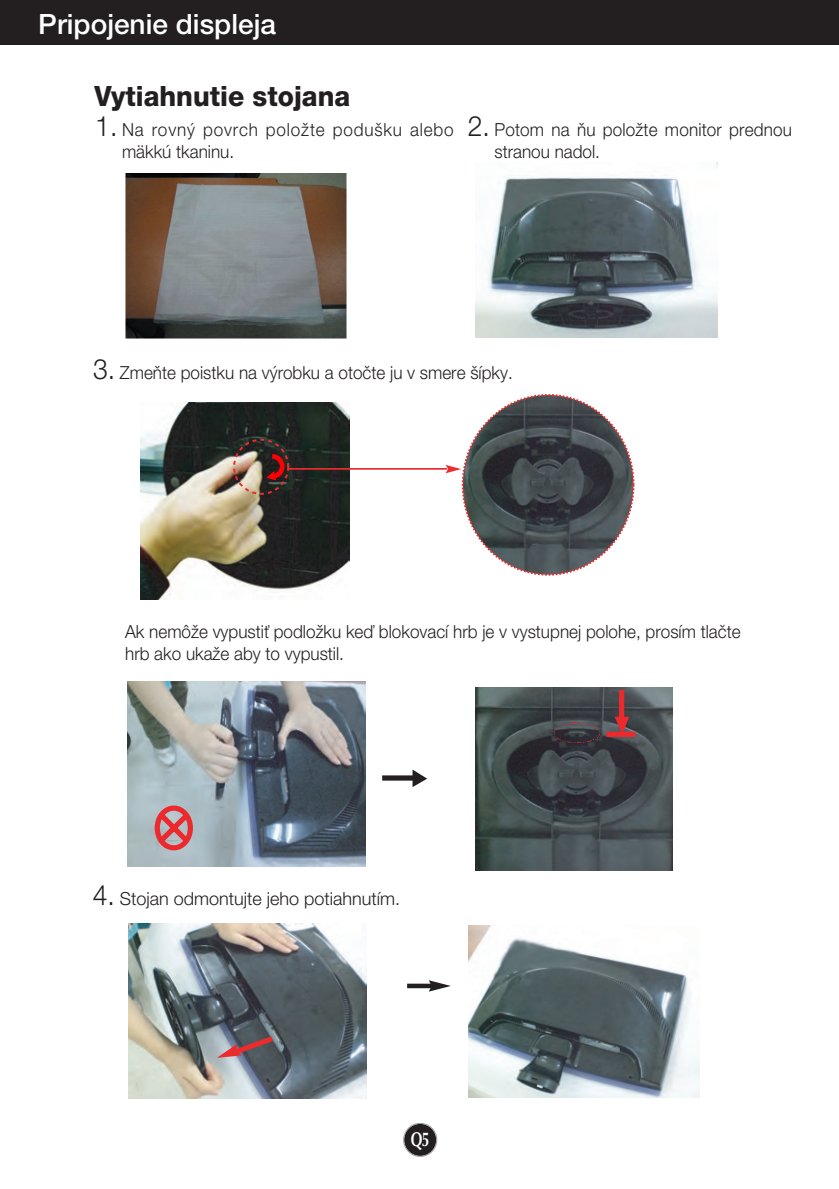
<style>
.page{position:relative;width:839px;height:1189px;background:#fff}
.page>*{position:absolute;margin:0;border:0;box-sizing:border-box;transform-origin:0 0}
.t1{font:500 28px "Helvetica Neue CE";color:#fff}
.t2{font:800 28px "Helvetica Neue CE";color:#231f20;scale:.95 1}
.t3{font:700 20px "Optima";color:#fff;scale:.7 1}
.t4{font:300 18px/22px "Helvetica Neue CE";color:#231f20;scale:.95 1}
.t5{font:300 18px/22px "Helvetica Neue CE";letter-spacing:.05em;color:#231f20;scale:.95 1}
.t6{font:300 18px "Helvetica Neue CE";color:#231f20}
.s1{font-size:28px}
</style>
<div class="page">
<div style="left:404px;top:1124px;width:32px;height:32px;background:#231f20;border-radius:50%"></div>
<div style="left:403px;top:1123px;width:34px;height:34px;border:1px solid #939598;border-radius:50%"></div>
<div style="left:0;top:0;width:839px;height:45px;background:#231f20"></div>
<img style="left:475px;top:163px;width:242px;height:175px">
<img style="left:125px;top:174px;width:221px;height:165px">
<img style="left:140px;top:402px;width:209px;height:197px">
<img style="left:463px;top:395px;width:170px;height:179px;border-radius:50%">
<div style="left:233px;top:439px;width:56px;height:56px;border:2px dashed #ec2b2d;border-radius:50%"></div>
<svg style="left:266px;top:451px;width:21px;height:31px"></svg>
<hr style="left:289px;top:468px;width:158px;height:2px;background:#ec2b2d">
<svg style="left:445px;top:465px;width:16px;height:8px"></svg>
<img style="left:128px;top:682px;width:238px;height:185px">
<div style="left:382px;top:775px;width:31px;height:5px;background:#231f20"></div>
<svg style="left:412px;top:769px;width:15px;height:18px"></svg>
<div style="left:155px;top:805px;width:38px;height:45px;border:5px solid #ec2a2d;border-radius:50%"></div>
<svg style="left:154px;top:808px;width:40px;height:40px;background:#ce7276"></svg>
<img style="left:475px;top:687px;width:197px;height:183px">
<svg style="left:554px;top:723px;width:46px;height:20px"></svg>
<div style="left:619px;top:690px;width:5px;height:28px;background:#ec2a2d"></div>
<svg style="left:614px;top:717px;width:15px;height:14px"></svg>
<div style="left:606px;top:731px;width:29px;height:6px;background:#ec2a2d"></div>
<img style="left:128px;top:923px;width:238px;height:175px">
<div style="left:407px;top:983px;width:26px;height:5px;background:#231f20"></div>
<svg style="left:429px;top:980px;width:22px;height:11px"></svg>
<svg style="left:217px;top:1032px;width:62px;height:25px;background:#81646b"></svg>
<img style="left:468px;top:925px;width:231px;height:172px">
<h1 class="t1" style="left:38px;top:14px;width:239px">Pripojenie displeja</h1>
<h1 class="t2" style="left:94px;top:86px;width:271px">Vytiahnutie stojana</h1>
<p class="t5" style="left:122px;top:120px;width:350px;text-indent:-27px"><span class="s1">1.</span> Na rovn˘ povrch poloÏte podu‰ku alebo mäkkú tkaninu.</p>
<p class="t4" style="left:494px;top:120px;width:315px;text-indent:-27px"><span class="s1">2.</span> Potom na Àu poloÏte monitor prednou stranou nadol.</p>
<p class="t4" style="left:93px;top:363px;width:443px"><span class="s1">3.</span> ZmeÀte poistku na v˘robku a otoãte ju v smere ‰ípky.</p>
<p class="t4" style="left:125px;top:622px;width:649px">Ak nemôÏe vypustiÈ podloÏku keì blokovací hrb je v vystupnej polohe, prosím tlaãte hrb ako ukaÏe aby to vypustil.</p>
<p class="t6" style="left:93px;top:892px;width:309px"><span class="s1">4.</span> Stojan odmontujte jeho potiahnutím.</p>
<p class="t3" style="left:411px;top:1131px;width:29px">Q5</p>
</div>
